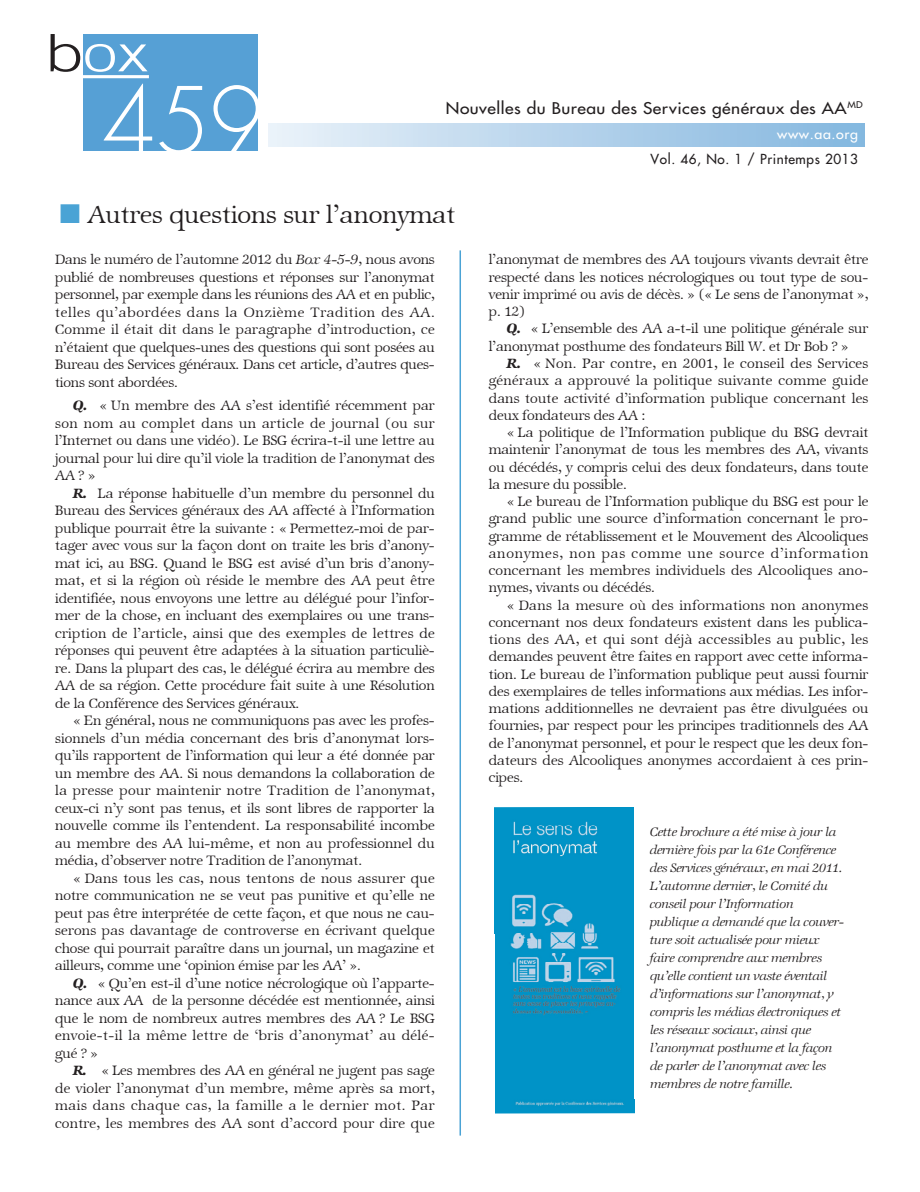
<style>
.page{position:relative;width:920px;height:1192px;background:#fff}
.page>*{position:absolute;margin:0;border:0;box-sizing:border-box;transform-origin:0 0}
.t1{font:27px "Zapf Internatl IT Cby BT Light";color:#231f20}
.t2{font:15.75px "Futura";letter-spacing:.03em;color:#231f20;scale:1.1 1}
.t3{font:15px/17.5px "Zapf Internatl IT Cby BT Light";letter-spacing:-.005em;color:#231f20;text-align:justify}
.t4{font:13.5px/18px "Zapf Internatl IT Cby BT Light Ital";letter-spacing:-.01em;color:#231f20}
.t5{font:13.5px "Futura";letter-spacing:.045em;color:#231f20}
.t6{font:13.5px "Futura";letter-spacing:.045em;color:#fff;scale:1.05 1}
.s1{color:#4aa3d5}
.s2{font-family:"Zapf Internatl IT Cby BT Light Ital"}
.s3{font-family:"Zapf Internatl IT Cby BT Demi";font-style:italic}
</style>
<div class="page">
<div style="left:269px;top:123px;width:595px;height:23px;background:linear-gradient(to right,#e9f1f9,#83b6df)"></div>
<hr style="left:459px;top:250px;width:2px;height:885px;background:#4aa3d5">
<div style="left:83px;top:34px;width:175px;height:117px;background:#56a0d5"></div>
<svg style="left:104px;top:84px;width:48px;height:67px"></svg>
<svg style="left:159px;top:86px;width:43px;height:65px"></svg>
<svg style="left:213px;top:85px;width:45px;height:66px"></svg>
<svg style="left:51px;top:34px;width:97px;height:38px"></svg>
<hr style="left:80px;top:75px;width:69px;height:3px;background:#fff">
<img style="left:495px;top:807px;width:139px;height:306px">
<p class="t2" style="left:446px;top:101px;width:380px">Nouvelles du Bureau des Services généraux des AA<sup>MD</sup></p>
<p class="t6" style="left:777px;top:127px;width:79px">www.aa.org</p>
<h1 class="t1" style="left:60px;top:199px;width:397px"><span class="s1">■</span> Autres questions sur l’anonymat</h1>
<p class="t3" style="left:55px;top:251px;width:381px">Dans le numéro de l’automne 2012 du <span class="s2">Box 4-5-9</span>, nous avons publié de nombreuses questions et réponses sur l’anonymat personnel, par exemple dans les réunions des AA et en public, telles qu’abordées dans la Onzième Tradition des AA.<br>Comme il était dit dans le paragraphe d’introduction, ce n’étaient que quelques-unes des questions qui sont posées au Bureau des Services généraux. Dans cet article, d’autres ques&shy;tions sont abordées.</p>
<p class="t3" style="left:55px;top:397px;width:381px;text-indent:18px"><span class="s3">Q.</span> « Un membre des AA s’est identifié récemment par son nom au complet dans un article de journal (ou sur l’Internet ou dans une vidéo). Le BSG écrira-t-il une lettre au journal pour lui dire qu’il viole la tradition de l’anonymat des AA?»</p>
<p class="t3" style="left:55px;top:484px;width:381px;text-indent:18px"><span class="s3">R.</span> La réponse habituelle d’un membre du personnel du Bureau des Services généraux des AA affecté à l’Information publique pourrait être la suivante : « Permettez-moi de par&shy;tager avec vous sur la façon dont on traite les bris d’anony&shy;mat ici, au BSG. Quand le BSG est avisé d’un bris d’anony&shy;mat, et si la région où réside le membre des AA peut être identifiée, nous envoyons une lettre au délégué pour l’infor&shy;mer de la chose, en incluant des exemplaires ou une trans&shy;cription de l’article, ainsi que des exemples de lettres de réponses qui peuvent être adaptées à la situation particuliè&shy;re. Dans la plupart des cas, le délégué écrira au membre des AA de sa région. Cette procédure fait suite à une Résolution de la Conférence des Services généraux.</p>
<p class="t3" style="left:55px;top:712px;width:381px;text-indent:18px">« En général, nous ne communiquons pas avec les profes&shy;sionnels d’un média concernant des bris d’anonymat lors&shy;qu’ils rapportent de l’information qui leur a été donnée par un membre des AA. Si nous demandons la collaboration de la presse pour maintenir notre Tradition de l’anonymat, ceux-ci n’y sont pas tenus, et ils sont libres de rapporter la nouvelle comme ils l’entendent. La responsabilité incombe au membre des AA lui-même, et non au professionnel du média, d’observer notre Tradition de l’anonymat.</p>
<p class="t3" style="left:55px;top:869px;width:381px;text-indent:18px">« Dans tous les cas, nous tentons de nous assurer que notre communication ne se veut pas punitive et qu’elle ne peut pas être interprétée de cette façon, et que nous ne cau&shy;serons pas davantage de controverse en écrivant quelque chose qui pourrait paraître dans un journal, un magazine et ailleurs, comme une ‘opinion émise par les AA’ ».</p>
<p class="t3" style="left:55px;top:974px;width:381px;text-indent:18px"><span class="s3">Q.</span> « Qu’en est-il d’une notice nécrologique où l’apparte&shy;nance aux AA de la personne décédée est mentionnée, ainsi que le nom de nombreux autres membres des AA ? Le BSG envoie-t-il la même lettre de ‘bris d’anonymat’ au délé&shy;gué ?»</p>
<p class="t3" style="left:55px;top:1062px;width:381px;text-indent:18px"><span class="s3">R.</span> « Les membres des AA en général ne jugent pas sage de violer l’anonymat d’un membre, même après sa mort, mais dans chaque cas, la famille a le dernier mot. Par contre, les membres des AA sont d’accord pour dire que</p>
<p class="t5" style="left:650px;top:152px;width:209px">Vol. 46, No. 1 / Printemps 2013</p>
<p class="t3" style="left:489px;top:251px;width:381px">l’anonymat de membres des AA toujours vivants devrait être respecté dans les notices nécrologiques ou tout type de sou&shy;venir imprimé ou avis de décès. » (« Le sens de l’anonymat », p. 12)</p>
<p class="t3" style="left:489px;top:320px;width:381px;text-indent:18px"><span class="s3">Q.</span> « L’ensemble des AA a-t-il une politique générale sur l’anonymat posthume des fondateurs Bill W. et Dr Bob ? »</p>
<p class="t3" style="left:489px;top:355px;width:381px;text-indent:18px"><span class="s3">R.</span> « Non. Par contre, en 2001, le conseil des Services généraux a approuvé la politique suivante comme guide dans toute activité d’information publique concernant les deux fondateurs des AA :</p>
<p class="t3" style="left:489px;top:424px;width:381px;text-indent:18px">« La politique de l’Information publique du BSG devrait maintenir l’anonymat de tous les membres des AA, vivants ou décédés, y compris celui des deux fondateurs, dans toute la mesure du possible.</p>
<p class="t3" style="left:489px;top:493px;width:381px;text-indent:18px">« Le bureau de l’Information publique du BSG est pour le grand public une source d’information concernant le pro&shy;gramme de rétablissement et le Mouvement des Alcooliques anonymes, non pas comme une source d’information concernant les membres individuels des Alcooliques ano&shy;nymes, vivants ou décédés.</p>
<p class="t3" style="left:489px;top:596px;width:381px;text-indent:18px">« Dans la mesure où des informations non anonymes concernant nos deux fondateurs existent dans les publica&shy;tions des AA, et qui sont déjà accessibles au public, les demandes peuvent être faites en rapport avec cette informa&shy;tion. Le bureau de l’information publique peut aussi fournir des exemplaires de telles informations aux médias. Les infor&shy;mations additionnelles ne devraient pas être divulguées ou fournies, par respect pour les principes traditionnels des AA de l’anonymat personnel, et pour le respect que les deux fon&shy;dateurs des Alcooliques anonymes accordaient à ces prin&shy;cipes.</p>
<p class="t4" style="left:650px;top:823px;width:196px">Cette brochure a été mise à jour la dernière fois par la 61e Conférence des Services généraux, en mai 2011.<br>L’automne dernier, le Comité du conseil pour l’Information publique a demandé que la couver&shy;ture soit actualisée pour mieux faire comprendre aux membres qu’elle contient un vaste éventail d’informations sur l’anonymat, y compris les médias électroniques et les réseaux sociaux, ainsi que l’anonymat posthume et la façon de parler de l’anonymat avec les membres de notre famille.</p>
</div>
